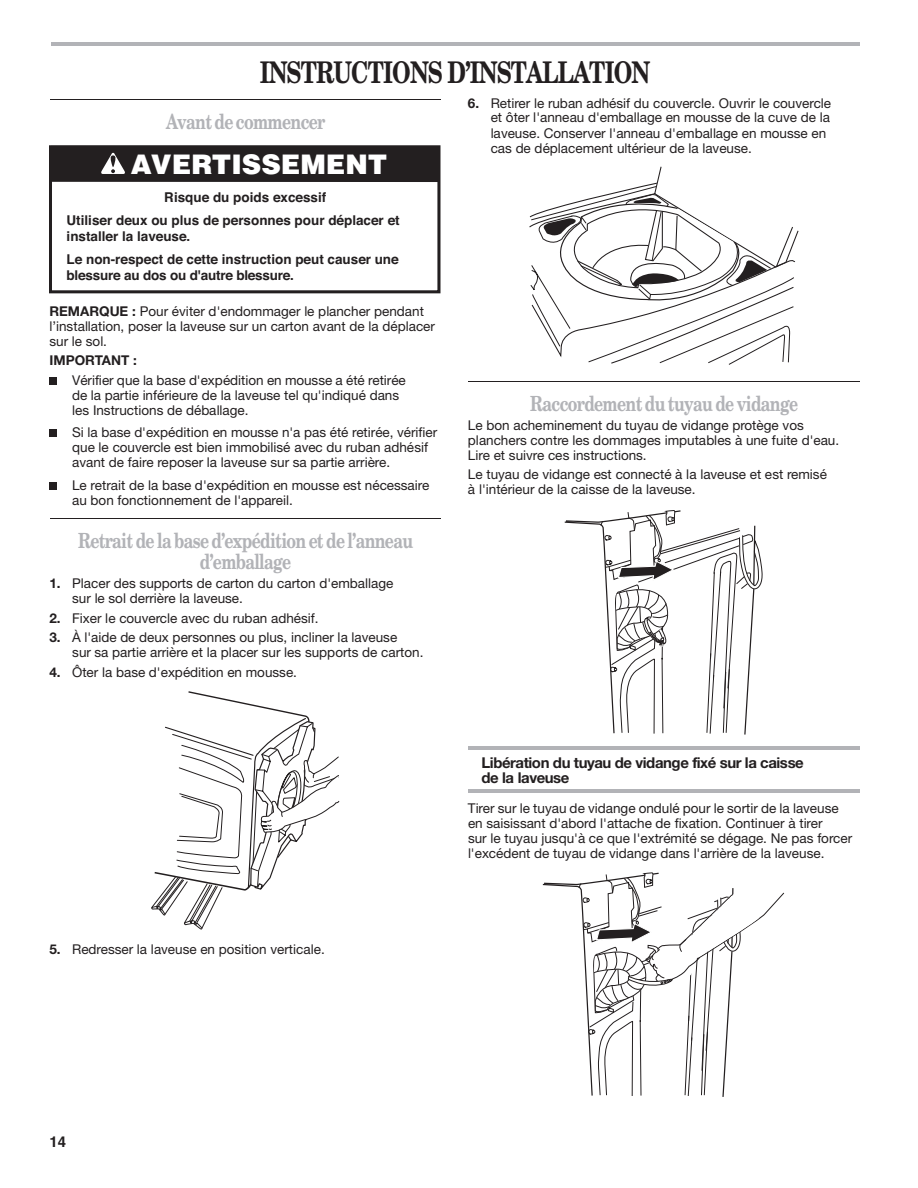
<style>
.page{position:relative;width:918px;height:1188px;background:#fff}
.page>*{position:absolute;margin:0;border:0;box-sizing:border-box;transform-origin:0 0}
.t1{font:700 29.85px "New Century Schlbk";letter-spacing:-.035em;color:#231f20;scale:.75 1}
.t2{font:900 27px "Helvetica";color:#fff}
.t3{font:700 20.85px/21px "New Century Schlbk";letter-spacing:-.04em;color:#b2b3b7;text-align:center;scale:.76 1}
.t4{font:700 15px/15.1px "Helvetica Neue";letter-spacing:-.03em;color:#231f20}
.t5{font:700 15px "Helvetica";color:#231f20}
.t6{font:13.5px/15px "Helvetica Neue";letter-spacing:-.005em;color:#231f20}
.t7{font:700 13.5px/23.2px "Helvetica";color:#231f20}
.t8{font:700 13.5px "Helvetica Neue";color:#231f20}
.s1{font-weight:700}
</style>
<div class="page">
<hr style="left:53px;top:43px;width:806px;height:3px;background:#b2b3b7">
<hr style="left:50px;top:99px;width:391px;height:1px;background:#231f20">
<div style="left:50px;top:377px;width:7px;height:8px;background:#231f20"></div>
<div style="left:50px;top:430px;width:7px;height:7px;background:#231f20"></div>
<div style="left:50px;top:482px;width:7px;height:8px;background:#231f20"></div>
<hr style="left:50px;top:518px;width:391px;height:1px;background:#231f20">
<hr style="left:469px;top:381px;width:390px;height:1px;background:#231f20">
<hr style="left:470px;top:746px;width:389px;height:3px;background:#b2b3b7">
<hr style="left:470px;top:790px;width:389px;height:3px;background:#b2b3b7">
<div style="left:49px;top:145px;width:391px;height:148px;border:3px solid #231f20"></div>
<div style="left:51px;top:146px;width:388px;height:36px;background:#231f20"></div>
<svg style="left:101px;top:153px;width:24px;height:21px"></svg>
<svg style="left:151px;top:691px;width:189px;height:239px"></svg>
<svg style="left:531px;top:305px;width:263px;height:60px"></svg>
<svg style="left:529px;top:166px;width:270px;height:139px"></svg>
<svg style="left:543px;top:510px;width:242px;height:587px"></svg>
<h1 class="t1" style="left:260px;top:61px;width:522px">INSTRUCTIONS D’INSTALLATION</h1>
<h3 class="t3" style="left:166px;top:113px;width:211px">Avant de commencer</h3>
<p class="t6" style="left:491px;top:97px;width:342px;text-indent:-23px"><span class="s1">6.</span> Retirer le ruban adhésif du couvercle. Ouvrir le couvercle et ôter l'anneau d'emballage en mousse de la cuve de la laveuse. Conserver l'anneau d'emballage en mousse en cas de déplacement ultérieur de la laveuse.</p>
<h2 class="t2" style="left:131px;top:149px;width:258px">AVERTISSEMENT</h2>
<p class="t7" style="left:67px;top:185px;width:335px;text-indent:98px">Risque du poids excessif<br>Utiliser deux ou plus de personnes pour déplacer et</p>
<p class="t7" style="left:67px;top:224px;width:333px">installer la laveuse.<br>Le non-respect de cette instruction peut causer une</p>
<p class="t7" style="left:67px;top:263px;width:229px">blessure au dos ou d'autre blessure.</p>
<p class="t6" style="left:49px;top:305px;width:387px"><span class="s1">REMARQUE :</span> Pour éviter d'endommager le plancher pendant l’installation, poser la laveuse sur un carton avant de la déplacer sur le sol.</p>
<p class="t8" style="left:49px;top:355px;width:89px">IMPORTANT :</p>
<p class="t6" style="left:72px;top:374px;width:335px">Vérifier que la base d'expédition en mousse a été retirée de la partie inférieure de la laveuse tel qu'indiqué dans les Instructions de déballage.</p>
<p class="t6" style="left:72px;top:426px;width:367px">Si la base d'expédition en mousse n'a pas été retirée, vérifier que le couvercle est bien immobilisé avec du ruban adhésif avant de faire reposer la laveuse sur sa partie arrière.</p>
<p class="t6" style="left:72px;top:479px;width:359px">Le retrait de la base d'expédition en mousse est nécessaire au bon fonctionnement de l'appareil.</p>
<h3 class="t3" style="left:78px;top:532px;width:442px">Retrait de la base d’expédition et de l’anneau d’emballage</h3>
<p class="t6" style="left:72px;top:577px;width:323px;text-indent:-23px"><span class="s1">1.</span> Placer des supports de carton du carton d'emballage sur le sol derrière la laveuse.</p>
<p class="t6" style="left:49px;top:612px;width:271px"><span class="s1">2.</span> Fixer le couvercle avec du ruban adhésif.</p>
<p class="t6" style="left:72px;top:631px;width:353px;text-indent:-23px"><span class="s1">3.</span> À l'aide de deux personnes ou plus, incliner la laveuse<br>sur sa partie arrière et la placer sur les supports de carton.</p>
<p class="t6" style="left:49px;top:666px;width:249px"><span class="s1">4.</span> Ôter la base d'expédition en mousse.</p>
<h3 class="t3" style="left:530px;top:395px;width:354px">Raccordement du tuyau de vidange</h3>
<p class="t6" style="left:468px;top:419px;width:373px">Le bon acheminement du tuyau de vidange protège vos planchers contre les dommages imputables à une fuite d'eau.<br>Lire et suivre ces instructions.</p>
<p class="t6" style="left:468px;top:468px;width:360px">Le tuyau de vidange est connecté à la laveuse et est remisé à l'intérieur de la caisse de la laveuse.</p>
<p class="t4" style="left:481px;top:756px;width:324px">Libération du tuyau de vidange fixé sur la caisse de la laveuse</p>
<p class="t6" style="left:468px;top:802px;width:386px">Tirer sur le tuyau de vidange ondulé pour le sortir de la laveuse en saisissant d'abord l'attache de fixation. Continuer à tirer<br>sur le tuyau jusqu'à ce que l'extrémité se dégage. Ne pas forcer l'excédent de tuyau de vidange dans l'arrière de la laveuse.</p>
<p class="t6" style="left:49px;top:943px;width:277px"><span class="s1">5.</span> Redresser la laveuse en position verticale.</p>
<p class="t5" style="left:49px;top:1130px;width:18px">14</p>
</div>
